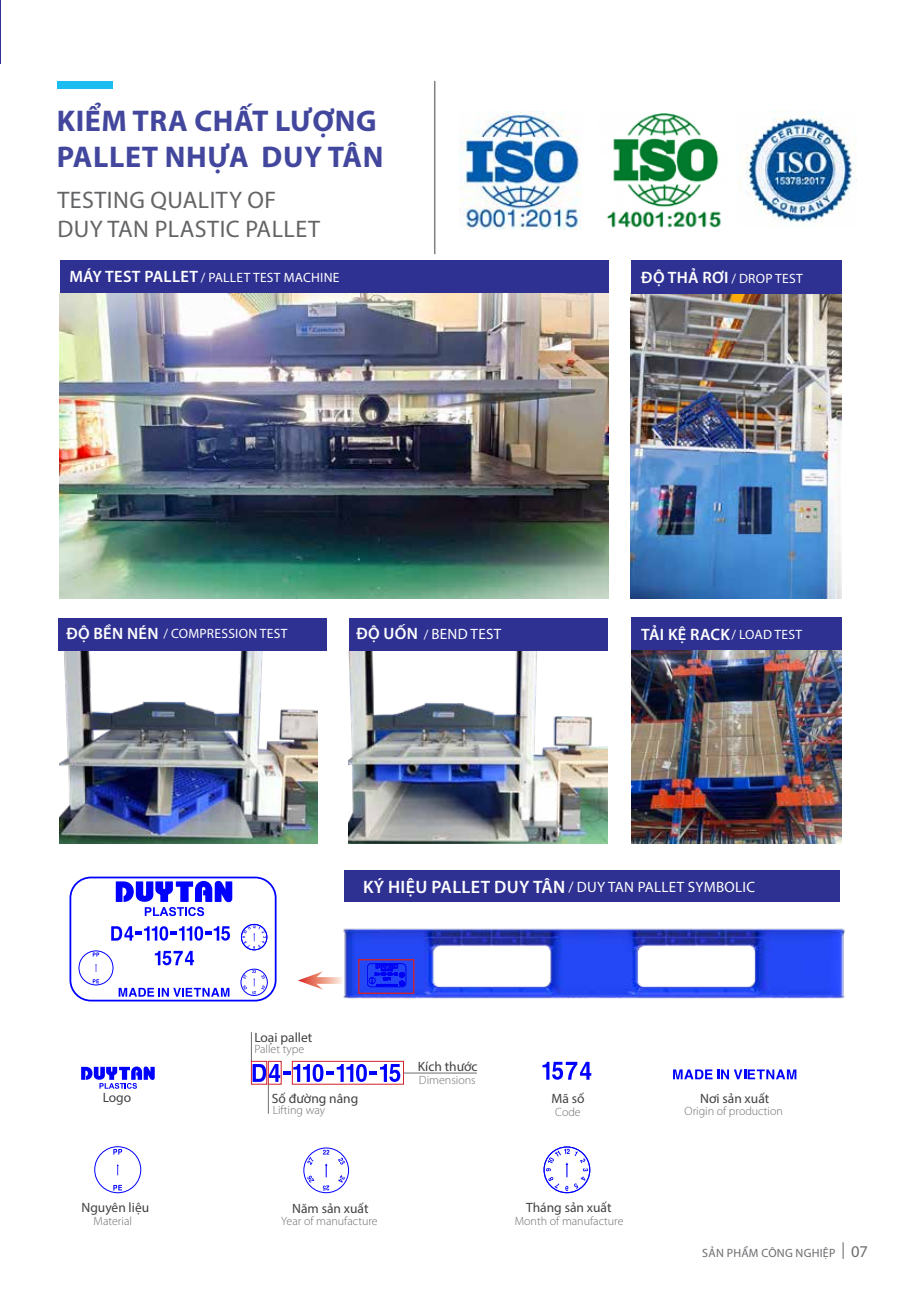
<style>
.page{position:relative;width:902px;height:1289px;background:#fff}
.page>*{position:absolute;margin:0;border:0;box-sizing:border-box;transform-origin:0 0}
.t1{font:700 30px/36px "Myriad Pro";letter-spacing:.02em;color:#42479d}
.t2{font:24px/28.8px "Myriad Pro";letter-spacing:.02em;color:#636466}
.t3{font:600 16.5px "Myriad Pro";letter-spacing:.02em;color:#fff}
.t4{font:15px "Myriad Pro";letter-spacing:.02em;color:#fff}
.t5{font:13.5px "Myriad Pro";color:#414042}
.t6{font:13.5px "Myriad Pro";letter-spacing:.02em;color:#fff}
.t7{font:300 12px "Myriad Pro";color:#6d6e71}
.t8{font:12px "Myriad Pro";letter-spacing:.02em;color:#6d6e71}
.s1{font-weight:600;font-size:16.5px}
.s2{font-size:13.5px}
.s3{font-weight:600;font-size:18px}
.s4{font-family:"UVN Tin Tuc";font-size:16.5px}
.s5{font-size:16.5px}
</style>
<div class="page">
<svg style="left:117px;top:1164px;width:2px;height:11px"></svg>
<svg style="left:113px;top:1184px;width:9px;height:6px"></svg>
<svg style="left:113px;top:1149px;width:9px;height:5px"></svg>
<div style="left:94px;top:1146px;width:47px;height:46px;border:1px solid #00f;border-radius:50%"></div>
<img style="left:338px;top:770px;width:507px;height:315px">
<hr style="left:0;top:0;width:1px;height:64px;background:#2e3092">
<div style="left:57px;top:81px;width:56px;height:7px;background:#1bbcef"></div>
<div style="left:344px;top:870px;width:495px;height:31px;background:#2e3092"></div>
<img style="left:459px;top:112px;width:122px;height:118px">
<img style="left:606px;top:113px;width:115px;height:115px">
<img style="left:737px;top:111px;width:119px;height:114px">
<img style="left:630px;top:293px;width:211px;height:305px">
<hr style="left:434px;top:81px;width:1px;height:173px;background:#808285">
<svg style="left:367px;top:963px;width:39px;height:24px"></svg>
<div style="left:241px;top:924px;width:26px;height:26px;border:1px solid #00f;border-radius:50%"></div>
<svg style="left:119px;top:987px;width:110px;height:9px"></svg>
<svg style="left:116px;top:880px;width:116px;height:36px"></svg>
<svg style="left:242px;top:925px;width:24px;height:23px"></svg>
<svg style="left:95px;top:964px;width:2px;height:8px"></svg>
<svg style="left:93px;top:979px;width:6px;height:4px"></svg>
<svg style="left:93px;top:952px;width:6px;height:4px"></svg>
<div style="left:79px;top:950px;width:34px;height:35px;border:1px solid #00f;border-radius:50%"></div>
<svg style="left:111px;top:926px;width:119px;height:14px"></svg>
<svg style="left:155px;top:950px;width:39px;height:15px"></svg>
<div style="left:69px;top:876px;width:207px;height:125px;border:2px solid #00f;border-radius:21px"></div>
<div style="left:241px;top:968px;width:26px;height:27px;border:1px solid #00f;border-radius:50%"></div>
<svg style="left:243px;top:970px;width:22px;height:24px"></svg>
<svg style="left:673px;top:1069px;width:123px;height:10px"></svg>
<svg style="left:81px;top:1066px;width:74px;height:22px"></svg>
<div style="left:543px;top:1146px;width:47px;height:46px;border:1px solid #00f;border-radius:50%"></div>
<svg style="left:546px;top:1148px;width:42px;height:42px"></svg>
<svg style="left:251px;top:1032px;width:149px;height:81px"></svg>
<svg style="left:542px;top:1061px;width:49px;height:18px"></svg>
<svg style="left:325px;top:1163px;width:2px;height:14px"></svg>
<div style="left:303px;top:1147px;width:46px;height:45px;border:1px solid #00f;border-radius:50%"></div>
<svg style="left:323px;top:1149px;width:6px;height:5px"></svg>
<svg style="left:338px;top:1157px;width:7px;height:7px"></svg>
<svg style="left:307px;top:1156px;width:6px;height:9px"></svg>
<svg style="left:323px;top:1185px;width:6px;height:5px"></svg>
<svg style="left:338px;top:1175px;width:7px;height:7px"></svg>
<svg style="left:307px;top:1175px;width:7px;height:7px"></svg>
<div style="left:358px;top:959px;width:56px;height:34px;border:1px solid #d2232a"></div>
<svg style="left:323px;top:977px;width:20px;height:6px"></svg>
<svg style="left:298px;top:971px;width:25px;height:18px"></svg>
<div style="left:251px;top:1060px;width:16px;height:24px;border:1px solid #d2232a"></div>
<div style="left:268px;top:1060px;width:13px;height:24px;border:1px solid #d2232a"></div>
<div style="left:292px;top:1060px;width:112px;height:24px;border:1px solid #d2232a"></div>
<div style="left:631px;top:260px;width:210px;height:34px;background:#2e3092"></div>
<div style="left:631px;top:617px;width:210px;height:33px;background:#2e3092"></div>
<div style="left:59px;top:618px;width:268px;height:33px;background:#2e3092"></div>
<div style="left:349px;top:618px;width:258px;height:33px;background:#2e3092"></div>
<div style="left:60px;top:261px;width:548px;height:54px;background:#2e3092"></div>
<img style="left:60px;top:293px;width:548px;height:305px">
<img style="left:631px;top:650px;width:210px;height:193px">
<img style="left:349px;top:651px;width:258px;height:192px">
<img style="left:60px;top:651px;width:257px;height:192px">
<hr style="left:403px;top:1072px;width:74px;height:1px;background:#6d6e71">
<h1 class="t1" style="left:57px;top:102px;width:328px">KIỂM TRA CHẤT LƯỢNG<br>PALLET NHỰA DUY TÂN</h1>
<h2 class="t2" style="left:57px;top:185px;width:264px">TESTING QUALITY OF<br>DUY TAN PLASTIC PALLET</h2>
<h3 class="t3" style="left:69px;top:266px;width:130px">MÁY TEST PALLET</h3>
<p class="t6" style="left:201px;top:269px;width:140px">/ PALLET TEST MACHINE</p>
<h3 class="t3" style="left:641px;top:267px;width:89px">ĐỘ THẢ RƠI</h3>
<p class="t6" style="left:731px;top:270px;width:73px">/ DROP TEST</p>
<h3 class="t3" style="left:66px;top:623px;width:94px">ĐỘ BỀN NÉN</h3>
<p class="t4" style="left:356px;top:625px;width:146px"><span class="s1">ĐỘ UỐN</span> <span class="s2">/</span> BEND TEST</p>
<p class="t6" style="left:163px;top:625px;width:125px">/ COMPRESSION TEST</p>
<h3 class="t3" style="left:641px;top:624px;width:90px">TẢI KỆ RACK</h3>
<p class="t6" style="left:731px;top:626px;width:72px">/ LOAD TEST</p>
<p class="t4" style="left:363px;top:878px;width:393px"><span class="s3">KÝ HIỆU PALLET DUY TÂN</span> / DUY TAN PALLET SYMBOLIC</p>
<p class="t5" style="left:254px;top:1028px;width:59px">Loại pallet</p>
<p class="t7" style="left:254px;top:1042px;width:51px">Pallet type</p>
<p class="t5" style="left:417px;top:1057px;width:61px">Kích thước</p>
<p class="t7" style="left:419px;top:1073px;width:58px">Dimensions</p>
<p class="t5" style="left:103px;top:1089px;width:30px">Logo</p>
<p class="t5" style="left:551px;top:1089px;width:35px">Mã số</p>
<p class="t5" style="left:700px;top:1089px;width:71px">Nơi sản xuất</p>
<p class="t5" style="left:272px;top:1089px;width:88px">Số đường nâng</p>
<p class="t7" style="left:273px;top:1102px;width:54px">Lifting way</p>
<p class="t7" style="left:684px;top:1103px;width:100px">Origin of production</p>
<p class="t7" style="left:555px;top:1104px;width:27px">Code</p>
<p class="t5" style="left:81px;top:1199px;width:69px">Nguyên liệu</p>
<p class="t5" style="left:292px;top:1199px;width:78px">Năm sản xuất</p>
<p class="t5" style="left:526px;top:1198px;width:87px">Tháng sản xuất</p>
<p class="t7" style="left:94px;top:1213px;width:40px">Material</p>
<p class="t7" style="left:281px;top:1213px;width:98px">Year of manufacture</p>
<p class="t7" style="left:514px;top:1213px;width:110px">Month of manufacture</p>
<p class="t8" style="left:702px;top:1245px;width:167px">SẢN PHẨM CÔNG NGHIỆP <span class="s4">|</span> <span class="s5">07</span></p>
</div>
